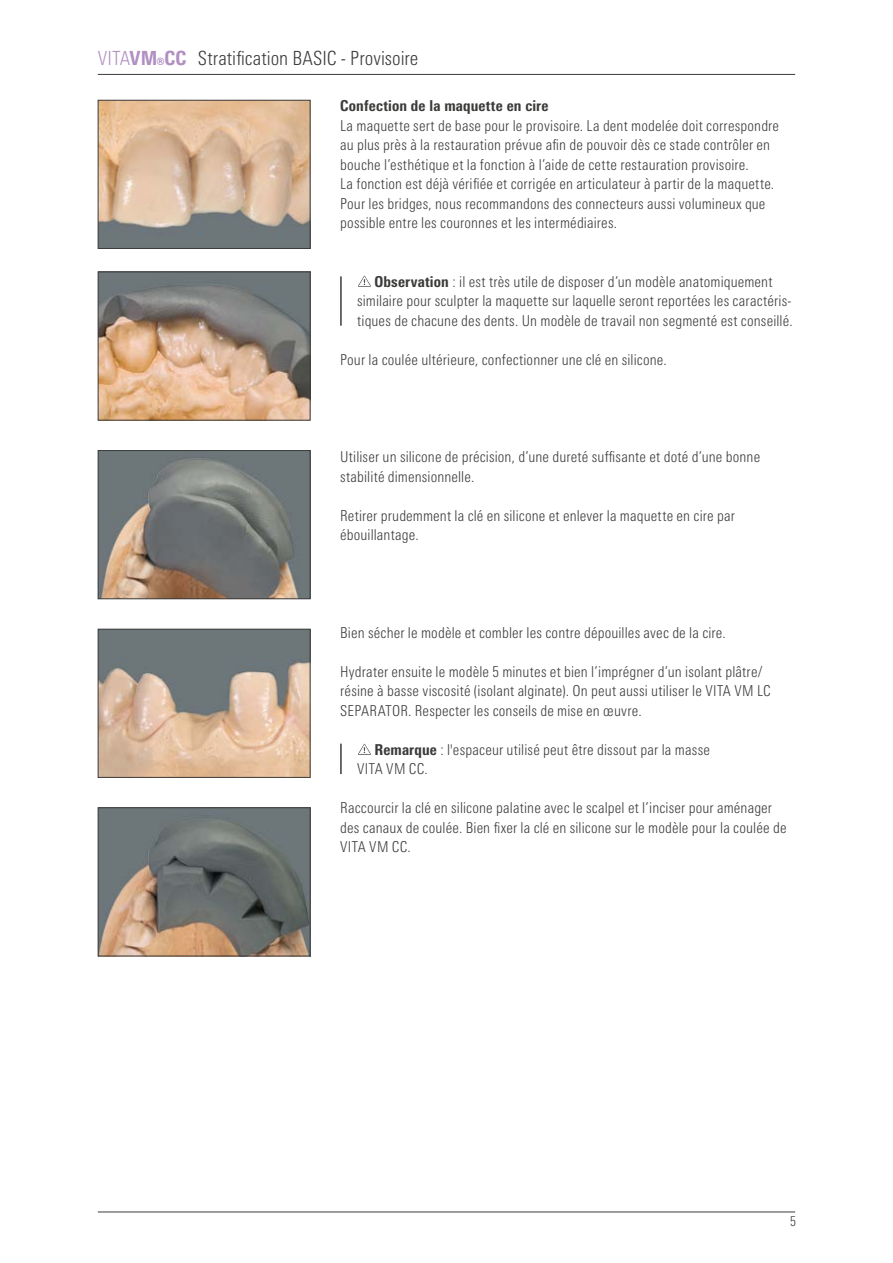
<style>
.page{position:relative;width:893px;height:1263px;background:#fff}
.page>*{position:absolute;margin:0;border:0;box-sizing:border-box;transform-origin:0 0}
.t1{font:300 condensed 19.5px "Univers Next Pro";color:#3b3b3a}
.t2{font:800 condensed 19.5px "Univers Next Pro";color:#b18fc2}
.t3{font:300 condensed 15px/19.5px "Univers Next Pro";letter-spacing:.01em;color:#3b3b3a}
.t4{font:800 condensed 15px "Univers Next Pro";letter-spacing:.01em;color:#3b3b3a}
.t5{font:300 condensed 13.5px "Univers Next Pro";color:#3b3b3a}
.s1{font-weight:300}
.s2{font-weight:800}
</style>
<div class="page">
<hr style="left:98px;top:74px;width:697px;height:1px;background:#3b3b3a">
<hr style="left:98px;top:1212px;width:697px;height:1px;background:#3b3b3a">
<img style="left:100px;top:102px;width:208px;height:145px">
<div style="left:98px;top:100px;width:212px;height:149px;border:1px solid #3b3b3a"></div>
<img style="left:100px;top:274px;width:208px;height:144px">
<div style="left:98px;top:272px;width:212px;height:148px;border:1px solid #3b3b3a"></div>
<img style="left:100px;top:452px;width:208px;height:145px">
<div style="left:98px;top:450px;width:212px;height:149px;border:1px solid #3b3b3a"></div>
<img style="left:100px;top:631px;width:208px;height:145px">
<div style="left:98px;top:629px;width:212px;height:149px;border:1px solid #3b3b3a"></div>
<img style="left:100px;top:809px;width:208px;height:145px">
<div style="left:98px;top:807px;width:212px;height:149px;border:1px solid #3b3b3a"></div>
<svg style="left:358px;top:276px;width:13px;height:11px"></svg>
<svg style="left:358px;top:744px;width:13px;height:11px"></svg>
<hr style="left:340px;top:744px;width:2px;height:30px;background:#3b3b3a">
<hr style="left:340px;top:276px;width:2px;height:50px;background:#3b3b3a">
<h1 class="t2" style="left:98px;top:46px;width:90px"><span class="s1">VITA</span>VM®CC</h1>
<h1 class="t1" style="left:198px;top:47px;width:222px">Stratification BASIC - Provisoire</h1>
<p class="t4" style="left:340px;top:97px;width:210px">Confection de la maquette en cire</p>
<p class="t3" style="left:340px;top:116px;width:440px">La maquette sert de base pour le provisoire. La dent modelée doit correspondre au plus près à la restauration prévue afin de pouvoir dès ce stade contrôler en bouche l’esthétique et la fonction à l’aide de cette restauration provisoire.<br>La fonction est déjà vérifiée et corrigée en articulateur à partir de la maquette.<br>Pour les bridges, nous recommandons des connecteurs aussi volumineux que possible entre les couronnes et les intermédiaires.</p>
<p class="t3" style="left:357px;top:272px;width:437px;text-align:center"><span class="s2">Observation</span> : il est très utile de disposer d’un modèle anatomiquement similaire pour sculpter la maquette sur laquelle seront reportées les caractéris&shy;tiques de chacune des dents. Un modèle de travail non segmenté est conseillé.</p>
<p class="t3" style="left:340px;top:350px;width:328px">Pour la coulée ultérieure, confectionner une clé en silicone.</p>
<p class="t3" style="left:340px;top:447px;width:421px">Utiliser un silicone de précision, d’une dureté suffisante et doté d’une bonne stabilité dimensionnelle.</p>
<p class="t3" style="left:340px;top:506px;width:396px">Retirer prudemment la clé en silicone et enlever la maquette en cire par ébouillantage.</p>
<p class="t3" style="left:340px;top:623px;width:387px">Bien sécher le modèle et combler les contre dépouilles avec de la cire.</p>
<p class="t3" style="left:340px;top:662px;width:432px">Hydrater ensuite le modèle 5 minutes et bien l’imprégner d’un isolant plâtre/ résine à basse viscosité (isolant alginate). On peut aussi utiliser le VITA VM LC<br>SEPARATOR. Respecter les conseils de mise en œuvre.</p>
<p class="t3" style="left:357px;top:740px;width:354px;text-indent:17px"><span class="s2">Remarque</span> : l'espaceur utilisé peut être dissout par la masse<br>VITA VM CC.</p>
<p class="t3" style="left:340px;top:798px;width:448px">Raccourcir la clé en silicone palatine avec le scalpel et l’inciser pour aménager des canaux de coulée. Bien fixer la clé en silicone sur le modèle pour la coulée de<br>VITA VM CC.</p>
<p class="t5" style="left:790px;top:1214px;width:7px">5</p>
</div>
